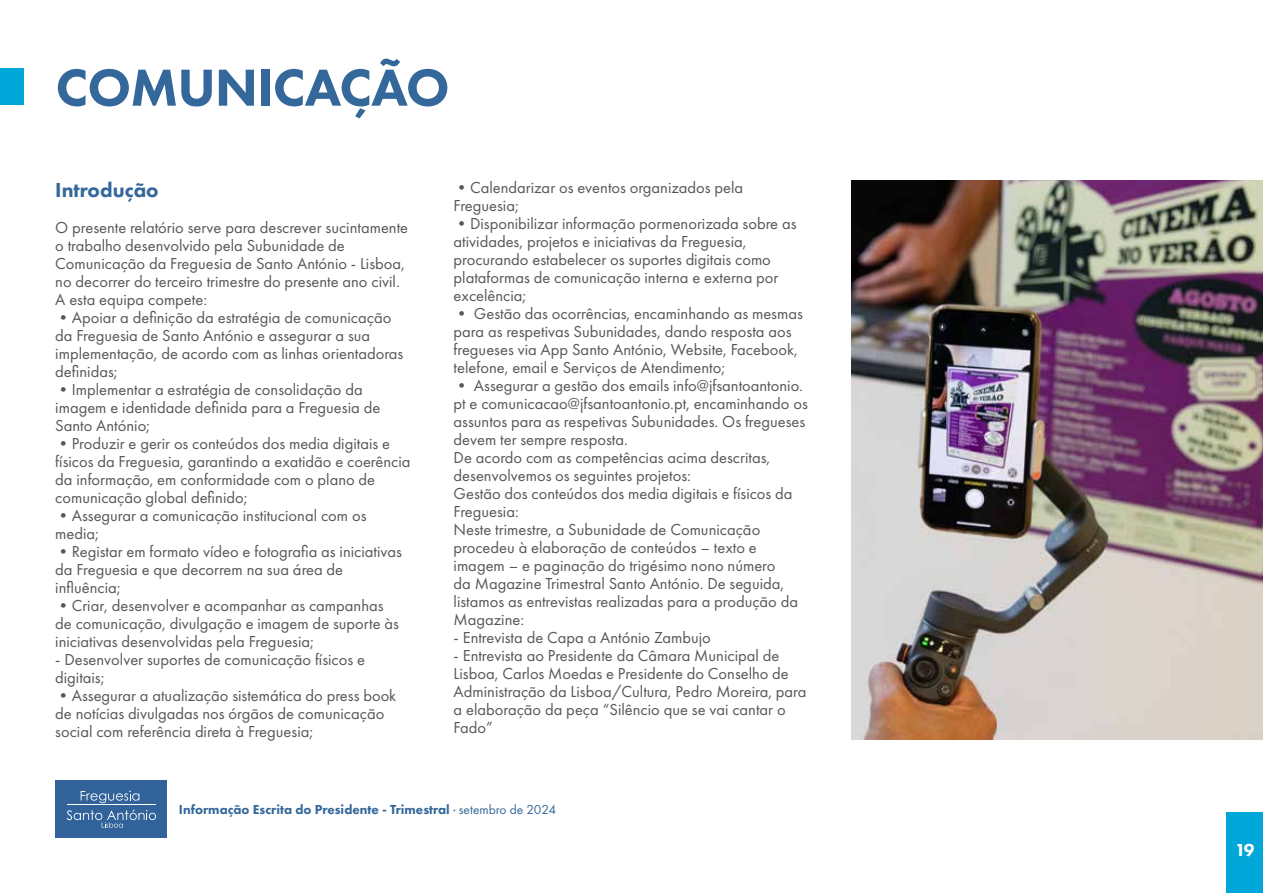
<style>
.page{position:relative;width:1263px;height:893px;background:#fff}
.page>*{position:absolute;margin:0;border:0;box-sizing:border-box;transform-origin:0 0}
.t1{font:800 54px "Futura PT";letter-spacing:-.015em;color:#34679a}
.t2{font:800 21px "Futura PT";color:#34679a}
.t3{font:800 18px "Futura PT";color:#fff}
.t4{font:16.5px/18px "Futura PT";color:#575756}
.t5{font:800 13.5px "Futura PT";color:#34679a}
.s1{font-weight:400}
</style>
<div class="page">
<div style="left:0;top:69px;width:24px;height:36px;background:#00a7d8"></div>
<div style="left:1227px;top:812px;width:36px;height:81px;background:#00a7d8"></div>
<div style="left:55px;top:781px;width:112px;height:57px;background:#31639a"></div>
<svg style="left:81px;top:791px;width:58px;height:12px"></svg>
<svg style="left:67px;top:810px;width:89px;height:18px"></svg>
<hr style="left:67px;top:805px;width:89px;height:1px;background:#fff">
<img style="left:852px;top:181px;width:411px;height:559px">
<h1 class="t1" style="left:56px;top:54px;width:396px">COMUNICAÇÃO</h1>
<p class="t2" style="left:55px;top:177px;width:105px">Introdução</p>
<p class="t4" style="left:55px;top:218px;width:354px">O presente relatório serve para descrever sucintamente o trabalho desenvolvido pela Subunidade de Comunicação da Freguesia de Santo António - Lisboa, no decorrer do terceiro trimestre do presente ano civil.<br>A esta equipa compete:</p>
<p class="t4" style="left:55px;top:308px;width:350px">•Apoiar a definição da estratégia de comunicação da Freguesia de Santo António e assegurar a sua implementação, de acordo com as linhas orientadoras definidas;</p>
<p class="t4" style="left:55px;top:380px;width:326px">•Implementar a estratégia de consolidação da imagem e identidade definida para a Freguesia de<br>Santo António;</p>
<p class="t4" style="left:55px;top:434px;width:357px">•Produzir e gerir os conteúdos dos media digitais e físicos da Freguesia, garantindo a exatidão e coerência da informação, em conformidade com o plano de comunicação global definido;</p>
<p class="t4" style="left:55px;top:506px;width:313px">•Assegurar a comunicação institucional com os media;</p>
<p class="t4" style="left:55px;top:542px;width:348px">•Registar em formato vídeo e fotografia as iniciativas da Freguesia e que decorrem na sua área de influência;</p>
<p class="t4" style="left:55px;top:596px;width:345px">•Criar, desenvolver e acompanhar as campanhas de comunicação, divulgação e imagem de suporte às iniciativas desenvolvidas pela Freguesia;</p>
<p class="t4" style="left:55px;top:650px;width:311px">- Desenvolver suportes de comunicação físicos e digitais;</p>
<p class="t4" style="left:55px;top:686px;width:342px">•Assegurar a atualização sistemática do press book de notícias divulgadas nos órgãos de comunicação social com referência direta à Freguesia;</p>
<p class="t4" style="left:454px;top:179px;width:291px">•Calendarizar os eventos organizados pela<br>Freguesia;</p>
<p class="t4" style="left:454px;top:215px;width:344px">•Disponibilizar informação pormenorizada sobre as atividades, projetos e iniciativas da Freguesia, procurando estabelecer os suportes digitais como plataformas de comunicação interna e externa por excelência;</p>
<p class="t4" style="left:454px;top:305px;width:351px">• Gestão das ocorrências, encaminhando as mesmas para as respetivas Subunidades, dando resposta aos fregueses via App Santo António, Website, Facebook, telefone, email e Serviços de Atendimento;</p>
<p class="t4" style="left:454px;top:377px;width:356px">• Assegurar a gestão dos emails info@jfsantoantonio. pt e comunicacao@jfsantoantonio.pt, encaminhando os assuntos para as respetivas Subunidades. Os fregueses devem ter sempre resposta.<br>De acordo com as competências acima descritas, desenvolvemos os seguintes projetos:<br>Gestão dos conteúdos dos media digitais e físicos da Freguesia:<br>Neste trimestre, a Subunidade de Comunicação procedeu à elaboração de conteúdos – texto e imagem – e paginação do trigésimo nono número<br>da Magazine Trimestral Santo António. De seguida, listamos as entrevistas realizadas para a produção da Magazine:</p>
<p class="t4" style="left:454px;top:629px;width:259px">- Entrevista de Capa a António Zambujo</p>
<p class="t4" style="left:454px;top:647px;width:354px">- Entrevista ao Presidente da Câmara Municipal de Lisboa, Carlos Moedas e Presidente do Conselho de Administração da Lisboa/Cultura, Pedro Moreira, para a elaboração da peça “Silêncio que se vai cantar o Fado”</p>
<p class="t5" style="left:179px;top:801px;width:379px">Informação Escrita do Presidente - Trimestral <span class="s1">· setembro de 2024</span></p>
<p class="t3" style="left:1235px;top:839px;width:21px">19</p>
</div>
